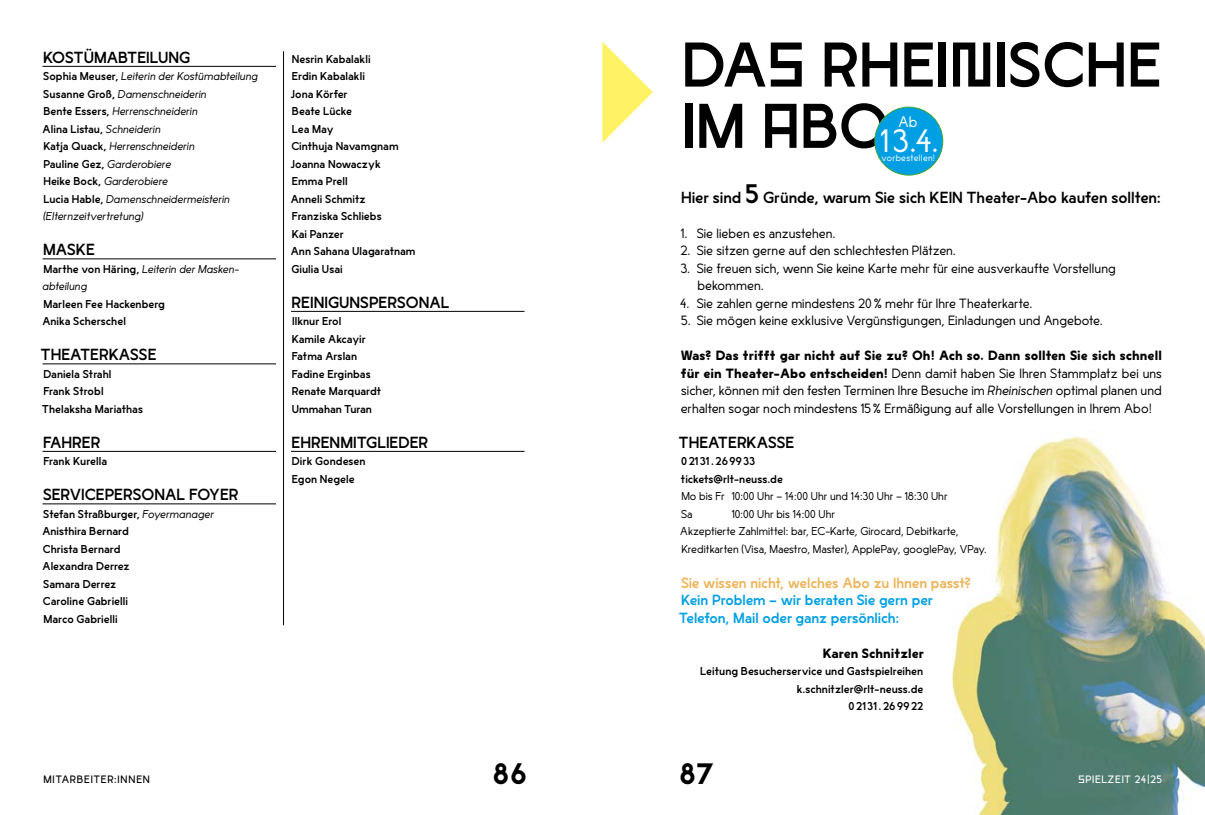
<style>
.page{position:relative;width:1205px;height:815px;background:#fff}
.page>*{position:absolute;margin:0;border:0;box-sizing:border-box;transform-origin:0 0}
.t1{font:500 58.75px/61.2px "Lucifer Sans";color:#000}
.t2{font:300 30.12px "Lucifer Sans";color:#fff}
.t3{font:600 27.5px "Lucifer Sans";color:#000}
.t4{font:500 15px "Lucifer Sans";color:#000}
.t5{font:300 14.12px "Lucifer Sans";color:#fff}
.t6{font:500 13.75px/17.5px "Lucifer Sans";letter-spacing:-.01em;color:#009fe3}
.t7{font:500 13.75px "Lucifer Sans";color:#edb357}
.t8{font:300 12.5px/17.5px "Lucifer Sans";letter-spacing:.01em;color:#000}
.t9{font:700 12.5px "Lucifer Sans";letter-spacing:.01em;color:#000}
.t10{font:500 10.62px/17.5px "Lucifer Sans";letter-spacing:.01em;color:#000}
.t11{font:italic 300 10.62px/17.5px "Lucifer Sans";color:#000}
.t12{font:300 10.62px/17.5px "Lucifer Sans";letter-spacing:.01em;color:#000}
.t13{font:10px "Lucifer Sans";letter-spacing:.075em;color:#000}
.t14{font:10px "Lucifer Sans";letter-spacing:.055em;color:#fff}
.t15{font:300 8.62px "Lucifer Sans";letter-spacing:.04em;color:#fff}
.s1{font-weight:500;font-style:normal}
.s2{font-weight:300;font-style:italic}
.s3{font-size:25px}
.s4{font-weight:700}
.s5{font-style:italic}
</style>
<div class="page">
<hr style="left:43px;top:66px;width:233px;height:1px;background:#000">
<hr style="left:43px;top:259px;width:233px;height:1px;background:#000">
<hr style="left:43px;top:364px;width:233px;height:1px;background:#000">
<hr style="left:43px;top:451px;width:233px;height:1px;background:#000">
<hr style="left:43px;top:504px;width:233px;height:1px;background:#000">
<hr style="left:291px;top:311px;width:233px;height:1px;background:#000">
<hr style="left:291px;top:451px;width:233px;height:1px;background:#000">
<hr style="left:283px;top:51px;width:1px;height:574px;background:#000">
<img style="left:952px;top:436px;width:253px;height:379px">
<div style="left:875px;top:107px;width:68px;height:68px;background:#009fe3;border-radius:50%"></div>
<div style="left:874px;top:107px;width:69px;height:68px;border:1px solid #3fa535;border-radius:50%"></div>
<svg style="left:602px;top:42px;width:51px;height:100px"></svg>
<h3 class="t4" style="left:43px;top:44px;width:149px">KOSTÜMABTEILUNG</h3>
<p class="t11" style="left:42px;top:67px;width:217px"><span class="s1">Sophia Meuser,</span> Leiterin der Kostümabteilung<br><span class="s1">Susanne Groß,</span> Damenschneiderin<br><span class="s1">Bente Essers,</span> Herrenschneiderin<br><span class="s1">Alina Listau,</span> Schneiderin<br><span class="s1">Katja Quack,</span> Herrenschneiderin<br><span class="s1">Pauline Gez,</span> Garderobiere<br><span class="s1">Heike Bock,</span> Garderobiere<br><span class="s1">Lucia Hable,</span> Damenschneidermeisterin (Elternzeitvertretung)</p>
<h3 class="t4" style="left:43px;top:237px;width:53px">MASKE</h3>
<p class="t11" style="left:43px;top:259px;width:198px"><span class="s1">Marthe von Häring,</span> Leiterin der Masken&shy;abteilung</p>
<p class="t10" style="left:42px;top:294px;width:124px">Marleen Fee Hackenberg<br>Anika Scherschel</p>
<h3 class="t4" style="left:41px;top:342px;width:117px">THEATERKASSE</h3>
<p class="t10" style="left:42px;top:364px;width:103px">Daniela Strahl<br>Frank Strobl<br>Thelaksha Mariathas</p>
<h3 class="t4" style="left:43px;top:429px;width:59px">FAHRER</h3>
<p class="t10" style="left:43px;top:452px;width:65px">Frank Kurella</p>
<h3 class="t4" style="left:43px;top:482px;width:197px">SERVICEPERSONAL FOYER</h3>
<p class="t10" style="left:42px;top:504px;width:173px">Stefan Straßburger, <span class="s2">Foyermanager<br></span>Anisthira Bernard<br>Christa Bernard<br>Alexandra Derrez<br>Samara Derrez<br>Caroline Gabrielli<br>Marco Gabrielli</p>
<p class="t10" style="left:291px;top:49px;width:126px">Nesrin Kabalakli<br>Erdin Kabalakli<br>Jona Körfer<br>Beate Lücke<br>Lea May<br>Cinthuja Navamgnam<br>Joanna Nowaczyk<br>Emma Prell<br>Anneli Schmitz<br>Franziska Schliebs<br>Kai Panzer<br>Ann Sahana Ulagaratnam<br>Giulia Usai</p>
<h3 class="t4" style="left:292px;top:289px;width:159px">REINIGUNSPERSONAL</h3>
<p class="t10" style="left:292px;top:312px;width:91px">Ilknur Erol<br>Kamile Akcayir<br>Fatma Arslan<br>Fadine Erginbas<br>Renate Marquardt<br>Ummahan Turan</p>
<h3 class="t4" style="left:292px;top:429px;width:138px">EHRENMITGLIEDER</h3>
<p class="t10" style="left:292px;top:452px;width:75px">Dirk Gondesen<br>Egon Negele</p>
<p class="t13" style="left:43px;top:771px;width:108px">MITARBEITER:INNEN</p>
<h3 class="t3" style="left:492px;top:750px;width:37px">86</h3>
<h1 class="t1" style="left:682px;top:30px;width:482px">DAS RHEINISCHE<br>IM ABO</h1>
<h3 class="t4" style="left:681px;top:184px;width:481px">Hier sind <span class="s3">5</span> Gründe, warum Sie sich KEIN Theater-Abo kaufen sollten:</h3>
<p class="t8" style="left:681px;top:223px;width:156px">1. Sie lieben es anzustehen.</p>
<p class="t8" style="left:680px;top:241px;width:277px">2. Sie sitzen gerne auf den schlechtesten Plätzen.</p>
<p class="t8" style="left:697px;top:258px;width:420px;text-indent:-17px">3. Sie freuen sich, wenn Sie keine Karte mehr für eine ausverkaufte Vorstellung bekommen.</p>
<p class="t8" style="left:680px;top:293px;width:354px">4. Sie zahlen gerne mindestens 20% mehr für Ihre Theaterkarte.</p>
<p class="t8" style="left:681px;top:311px;width:423px">5. Sie mögen keine exklusive Vergünstigungen, Einladungen und Angebote.</p>
<p class="t8" style="left:681px;top:346px;width:483px;text-align:justify"><span class="s4">Was? Das trifft gar nicht auf Sie zu? Oh! Ach so. Dann sollten Sie sich schnell für ein Theater-Abo entscheiden!</span> Denn damit haben Sie Ihren Stammplatz bei uns sicher, können mit den festen Terminen Ihre Besuche im <span class="s5">Rheinischen</span> optimal planen und erhalten sogar noch mindestens 15% Ermäßigung auf alle Vorstellungen in Ihrem Abo!</p>
<h3 class="t4" style="left:678px;top:429px;width:117px">THEATERKASSE</h3>
<p class="t10" style="left:681px;top:452px;width:103px">02131.269933 tickets@rlt-neuss.de</p>
<p class="t12" style="left:681px;top:487px;width:268px">Mo bis Fr 10:00 Uhr – 14:00 Uhr und 14:30 Uhr – 18:30 Uhr<br>Sa</p>
<h3 class="t5" style="left:898px;top:110px;width:21px">Ab</h3>
<h2 class="t2" style="left:876px;top:116px;width:64px">13.4.</h2>
<p class="t15" style="left:881px;top:150px;width:55px">vorbestellen!</p>
<p class="t12" style="left:680px;top:504px;width:308px;text-indent:51px">10:00 Uhr bis 14:00 Uhr<br>Akzeptierte Zahlmittel: bar, EC-Karte, Girocard, Debitkarte,<br>Kreditkarten (Visa, Maestro, Master), ApplePay, googlePay, VPay.</p>
<p class="t7" style="left:681px;top:571px;width:291px">Sie wissen nicht, welches Abo zu Ihnen passt?</p>
<p class="t6" style="left:679px;top:590px;width:256px">Kein Problem – wir beraten Sie gern per<br>Telefon, Mail oder ganz persönlich:</p>
<p class="t9" style="left:823px;top:642px;width:103px">Karen Schnitzler</p>
<p class="t10" style="left:700px;top:662px;width:225px;text-align:right">Leitung Besucherservice und Gastspielreihen k.schnitzler@rlt-neuss.de<br>02131.269922</p>
<h3 class="t3" style="left:679px;top:750px;width:37px">87</h3>
<p class="t14" style="left:1078px;top:771px;width:85px">SPIELZEIT 24|25</p>
</div>
